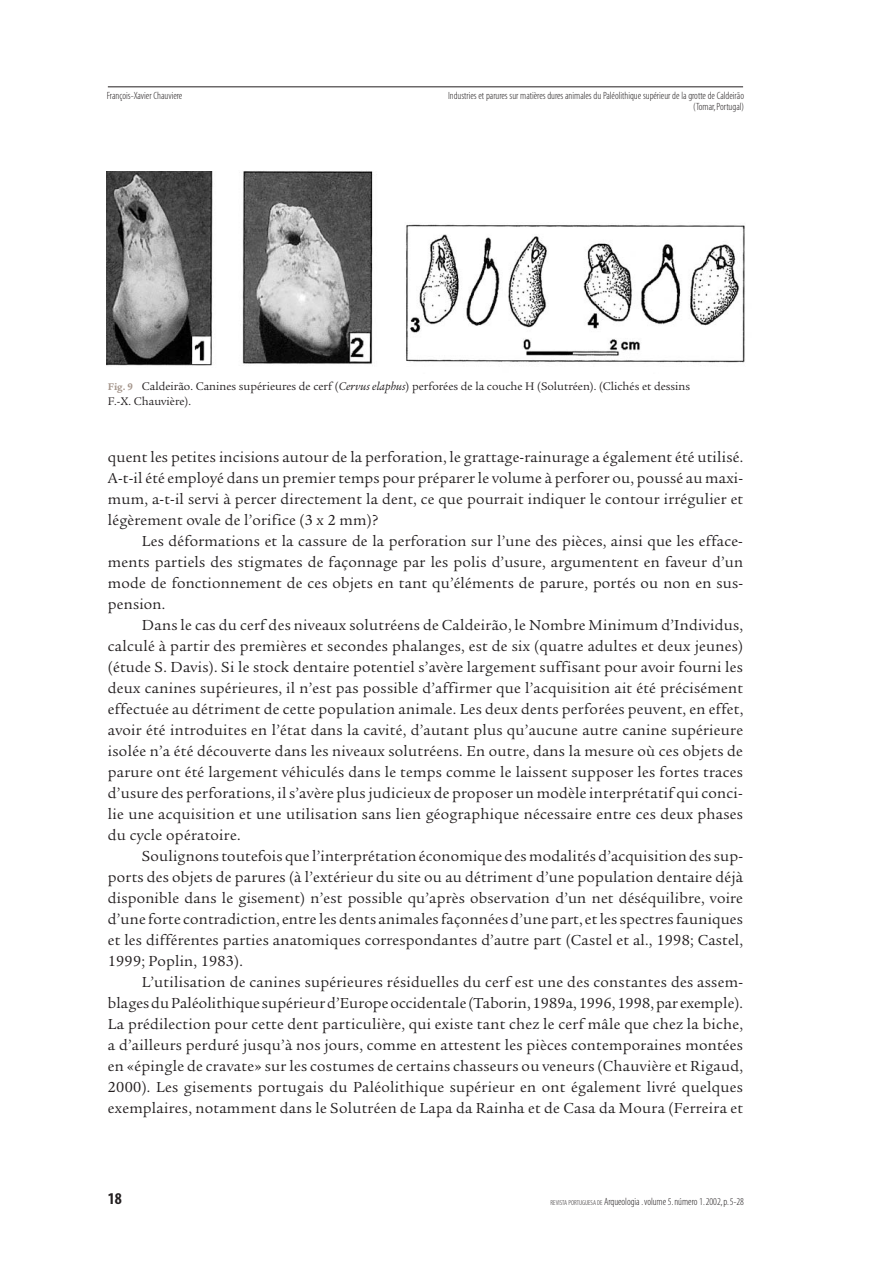
<style>
.page{position:relative;width:893px;height:1262px;background:#fff}
.page>*{position:absolute;margin:0;border:0;box-sizing:border-box;transform-origin:0 0}
.t1{font:16.5px "Myriad MM 700 300";color:#231f20}
.t2{font:15.75px/21px "Legacy Serif";letter-spacing:.015em;color:#231f20;text-align:justify}
.t3{font:12px/15px "Legacy Serif";color:#231f20}
.t4{font:10.5px/10.5px "Myriad MM 215 300";color:#231f20;text-align:right}
.s1{font-weight:700;font-size:10.5px;color:#a6978d}
.s2{font-style:italic}
.s3{font-size:7.2px}
</style>
<div class="page">
<hr style="left:108px;top:87px;width:635px;height:1px;background:#231f20">
<img style="left:106px;top:171px;width:107px;height:195px">
<img style="left:242px;top:171px;width:131px;height:193px">
<img style="left:406px;top:224px;width:339px;height:139px">
<p class="t4" style="left:107px;top:91px;width:77px">François-Xavier Chauviere</p>
<p class="t4" style="left:448px;top:91px;width:297px">Industries et parures sur matières dures animales du Paléolithique supérieur de la grotte de Caldeirão (Tomar,Portugal)</p>
<p class="t3" style="left:108px;top:380px;width:583px"><span class="s1">Fig. 9</span> Caldeirão. Canines supérieures de cerf (<span class="s2">Cervus elaphus</span>) perforées de la couche H (Solutréen). (Clichés et dessins<br>F.-X. Chauvière).</p>
<p class="t2" style="left:108px;top:448px;width:636px">quent les petites incisions autour de la perforation, le grattage-rainurage a également été utilisé.<br>A-t-il été employé dans un premier temps pour préparer le volume à perforer ou, poussé au maxi&shy;mum, a-t-il servi à percer directement la dent, ce que pourrait indiquer le contour irrégulier et légèrement ovale de l’orifice (3 x 2 mm)?</p>
<p class="t2" style="left:108px;top:532px;width:636px;text-indent:34px">Les déformations et la cassure de la perforation sur l’une des pièces, ainsi que les efface&shy;ments partiels des stigmates de façonnage par les polis d’usure, argumentent en faveur d’un mode de fonctionnement de ces objets en tant qu’éléments de parure, portés ou non en sus&shy;pension.</p>
<p class="t2" style="left:108px;top:616px;width:636px;text-indent:34px">Dans le cas du cerf des niveaux solutréens de Caldeirão, le Nombre Minimum d’Individus, calculé à partir des premières et secondes phalanges, est de six (quatre adultes et deux jeunes) (étude S. Davis). Si le stock dentaire potentiel s’avère largement suffisant pour avoir fourni les deux canines supérieures, il n’est pas possible d’affirmer que l’acquisition ait été précisément effectuée au détriment de cette population animale. Les deux dents perforées peuvent, en effet, avoir été introduites en l’état dans la cavité, d’autant plus qu’aucune autre canine supérieure isolée n’a été découverte dans les niveaux solutréens. En outre, dans la mesure où ces objets de parure ont été largement véhiculés dans le temps comme le laissent supposer les fortes traces d’usure des perforations, il s’avère plus judicieux de proposer un modèle interprétatif qui conci&shy;lie une acquisition et une utilisation sans lien géographique nécessaire entre ces deux phases du cycle opératoire.</p>
<p class="t2" style="left:108px;top:847px;width:636px;text-indent:34px">Soulignons toutefois que l’interprétation économique des modalités d’acquisition des sup&shy;ports des objets de parures (à l’extérieur du site ou au détriment d’une population dentaire déjà disponible dans le gisement) n’est possible qu’après observation d’un net déséquilibre, voire d’une forte contradiction, entre les dents animales façonnées d’une part, et les spectres fauniques et les différentes parties anatomiques correspondantes d’autre part (Castel et al., 1998; Castel, 1999; Poplin, 1983).</p>
<p class="t2" style="left:108px;top:973px;width:636px;text-indent:34px">L’utilisation de canines supérieures résiduelles du cerf est une des constantes des assem&shy;blages du Paléolithique supérieur d’Europe occidentale (Taborin, 1989a, 1996, 1998, par exemple).<br>La prédilection pour cette dent particulière, qui existe tant chez le cerf mâle que chez la biche, a d’ailleurs perduré jusqu’à nos jours, comme en attestent les pièces contemporaines montées en «épingle de cravate» sur les costumes de certains chasseurs ou veneurs (Chauvière et Rigaud, 2000). Les gisements portugais du Paléolithique supérieur en ont également livré quelques exemplaires, notamment dans le Solutréen de Lapa da Rainha et de Casa da Moura (Ferreira et</p>
<p class="t1" style="left:108px;top:1192px;width:16px">18</p>
<p class="t4" style="left:550px;top:1197px;width:195px"><span class="s3">REVISTA PORTUGUESA DE</span> Arqueologia .volume 5.número 1.2002,p.5-28</p>
</div>
